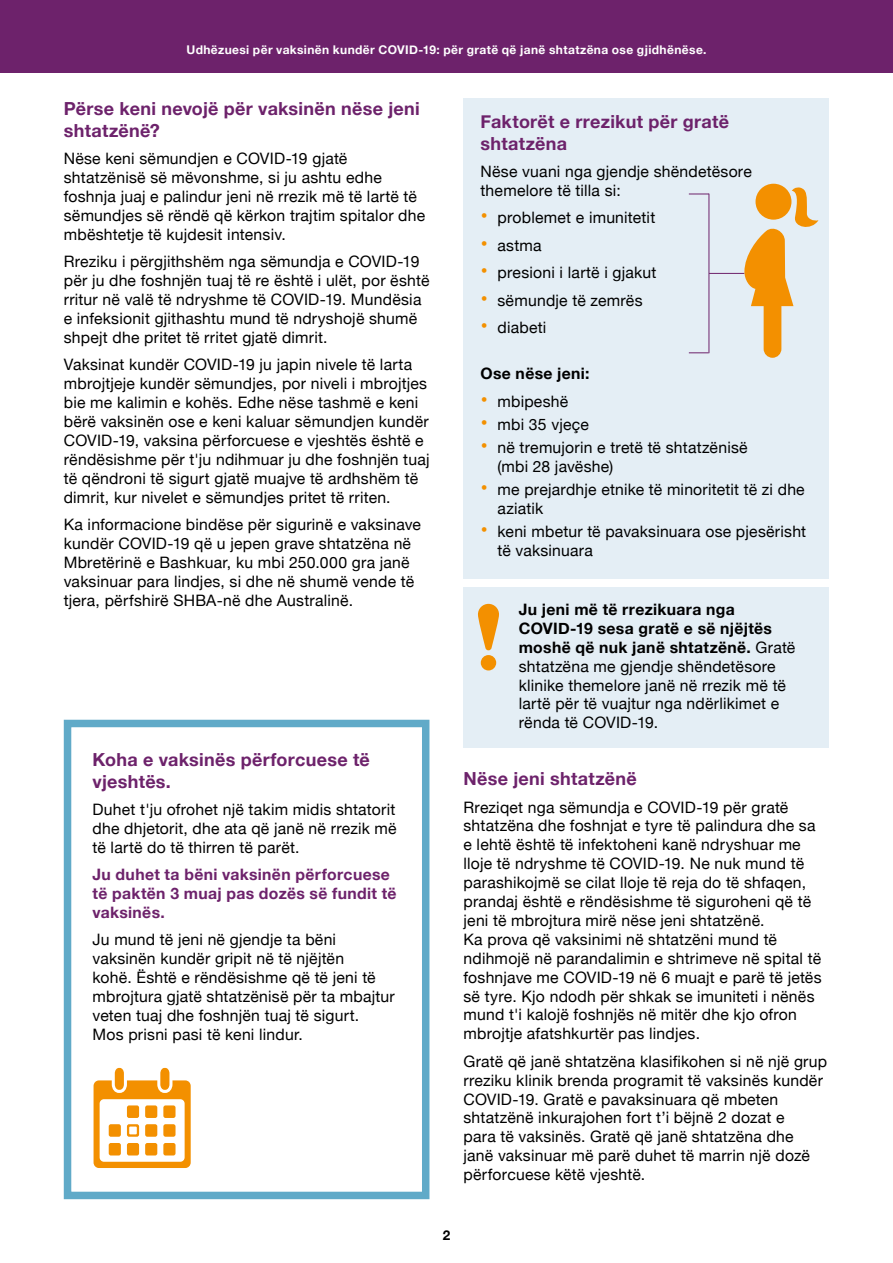
<style>
.page{position:relative;width:893px;height:1263px;background:#fff}
.page>*{position:absolute;margin:0;border:0;box-sizing:border-box;transform-origin:0 0}
.Subdeader{font:700 18px/21.6px "Helvetica Neue";letter-spacing:.015em;color:#6d226b}
.Body{font:15.75px/18.9px "Helvetica Neue";letter-spacing:.015em;color:#000}
.Body-2{font:700 15.75px/18.9px "Helvetica Neue";letter-spacing:.02em;color:#6d226b}
.Body-3{font:700 15.75px "Helvetica Neue";letter-spacing:.02em;color:#000}
.t1{font:700 13.5px "Helvetica Neue";color:#000}
.Body-4{font:700 12px "Helvetica Neue";letter-spacing:.035em;color:#fff}
.s1{font-size:21px;color:#f39000}
.s2{font-weight:700}
</style>
<div class="page">
<div style="left:0;top:0;width:893px;height:72px;background:#6d226b"></div>
<div style="left:463px;top:98px;width:366px;height:480px;background:#e4eef5"></div>
<div style="left:64px;top:720px;width:365px;height:479px;border:8px solid #60aac8"></div>
<svg style="left:94px;top:1068px;width:97px;height:100px"></svg>
<svg style="left:689px;top:194px;width:20px;height:1px"></svg>
<hr style="left:709px;top:273px;width:35px;height:1px;background:#6d226b">
<svg style="left:689px;top:352px;width:20px;height:1px"></svg>
<svg style="left:744px;top:184px;width:74px;height:174px"></svg>
<hr style="left:709px;top:194px;width:1px;height:159px;background:#6d226b">
<div style="left:463px;top:587px;width:366px;height:160px;background:#e4eef5"></div>
<svg style="left:478px;top:604px;width:21px;height:46px"></svg>
<div style="left:481px;top:655px;width:15px;height:15px;background:#f39000;border-radius:50%"></div>
<p class="Body-4" style="left:186px;top:41px;width:522px">Udhëzuesi për vaksinën kundër COVID-19: për gratë që janë shtatzëna ose gjidhënëse.</p>
<p class="Subdeader" style="left:64px;top:99px;width:358px">Përse keni nevojë për vaksinën nëse jeni shtatzënë?</p>
<p class="Body" style="left:64px;top:150px;width:363px">Nëse keni sëmundjen e COVID-19 gjatë shtatzënisë së mëvonshme, si ju ashtu edhe foshnja juaj e palindur jeni në rrezik më të lartë të sëmundjes së rëndë që kërkon trajtim spitalor dhe mbështetje të kujdesit intensiv.</p>
<p class="Body" style="left:64px;top:253px;width:367px">Rreziku i përgjithshëm nga sëmundja e COVID-19 për ju dhe foshnjën tuaj të re është i ulët, por është rritur në valë të ndryshme të COVID-19. Mundësia e infeksionit gjithashtu mund të ndryshojë shumë shpejt dhe pritet të rritet gjatë dimrit.</p>
<p class="Body" style="left:64px;top:356px;width:367px">Vaksinat kundër COVID-19 ju japin nivele të larta mbrojtjeje kundër sëmundjes, por niveli i mbrojtjes bie me kalimin e kohës. Edhe nëse tashmë e keni bërë vaksinën ose e keni kaluar sëmundjen kundër COVID-19, vaksina përforcuese e vjeshtës është e rëndësishme për t'ju ndihmuar ju dhe foshnjën tuaj të qëndroni të sigurt gjatë muajve të ardhshëm të dimrit, kur nivelet e sëmundjes pritet të rriten.</p>
<p class="Body" style="left:64px;top:516px;width:359px">Ka informacione bindëse për sigurinë e vaksinave kundër COVID-19 që u jepen grave shtatzëna në Mbretërinë e Bashkuar, ku mbi 250.000 gra janë vaksinuar para lindjes, si dhe në shumë vende të tjera, përfshirë SHBA-në dhe Australinë.</p>
<p class="Subdeader" style="left:93px;top:749px;width:279px">Koha e vaksinës përforcuese të vjeshtës.</p>
<p class="Body" style="left:93px;top:801px;width:306px;text-align:justify">Duhet t'ju ofrohet një takim midis shtatorit dhe dhjetorit, dhe ata që janë në rrezik më të lartë do të thirren të parët.</p>
<p class="Body-2" style="left:93px;top:866px;width:306px">Ju duhet ta bëni vaksinën përforcuese të paktën 3 muaj pas dozës së fundit të vaksinës.</p>
<p class="Body" style="left:93px;top:931px;width:304px">Ju mund të jeni në gjendje ta bëni vaksinën kundër gripit në të njëjtën<br>kohë. Është e rëndësishme që të jeni të mbrojtura gjatë shtatzënisë për ta mbajtur veten tuaj dhe foshnjën tuaj të sigurt.<br>Mos prisni pasi të keni lindur.</p>
<p class="Subdeader" style="left:480px;top:111px;width:250px">Faktorët e rrezikut për gratë shtatzëna</p>
<p class="Body" style="left:480px;top:163px;width:273px">Nëse vuani nga gjendje shëndetësore themelore të tilla si:</p>
<p class="Body" style="left:480px;top:209px;width:176px"><span class="s1">•</span> problemet e imunitetit</p>
<p class="Body" style="left:480px;top:237px;width:63px"><span class="s1">•</span> astma</p>
<p class="Body" style="left:480px;top:264px;width:178px"><span class="s1">•</span> presioni i lartë i gjakut</p>
<p class="Body" style="left:480px;top:291px;width:164px"><span class="s1">•</span> sëmundje të zemrës</p>
<p class="Body" style="left:480px;top:319px;width:67px"><span class="s1">•</span> diabeti</p>
<p class="Body-3" style="left:480px;top:361px;width:111px">Ose nëse jeni:</p>
<p class="Body" style="left:480px;top:393px;width:89px"><span class="s1">•</span> mbipeshë</p>
<p class="Body" style="left:480px;top:416px;width:110px"><span class="s1">•</span> mbi 35 vjeçe</p>
<p class="Body" style="left:497px;top:439px;width:252px;text-indent:-17px"><span class="s1">•</span> në tremujorin e tretë të shtatzënisë (mbi 28 javëshe)</p>
<p class="Body" style="left:497px;top:481px;width:309px;text-indent:-17px"><span class="s1">•</span> me prejardhje etnike të minoritetit të zi dhe aziatik</p>
<p class="Body" style="left:497px;top:523px;width:310px;text-indent:-17px"><span class="s1">•</span> keni mbetur të pavaksinuara ose pjesërisht të vaksinuara</p>
<p class="Body" style="left:519px;top:601px;width:278px"><span class="s2">Ju jeni më të rrezikuara nga<br>COVID-19 sesa gratë e së njëjtës moshë që nuk janë shtatzënë.</span> Gratë shtatzëna me gjendje shëndetësore klinike themelore janë në rrezik më të lartë për të vuajtur nga ndërlikimet e rënda të COVID-19.</p>
<p class="Subdeader" style="left:463px;top:768px;width:175px">Nëse jeni shtatzënë</p>
<p class="Body" style="left:463px;top:798px;width:360px">Rreziqet nga sëmundja e COVID-19 për gratë shtatzëna dhe foshnjat e tyre të palindura dhe sa e lehtë është të infektoheni kanë ndryshuar me lloje të ndryshme të COVID-19. Ne nuk mund të parashikojmë se cilat lloje të reja do të shfaqen, prandaj është e rëndësishme të siguroheni që të jeni të mbrojtura mirë nëse jeni shtatzënë.<br>Ka prova që vaksinimi në shtatzëni mund të ndihmojë në parandalimin e shtrimeve në spital të foshnjave me COVID-19 në 6 muajt e parë të jetës së tyre. Kjo ndodh për shkak se imuniteti i nënës mund t'i kalojë foshnjës në mitër dhe kjo ofron mbrojtje afatshkurtër pas lindjes.</p>
<p class="Body" style="left:463px;top:1052px;width:365px">Gratë që janë shtatzëna klasifikohen si në një grup rreziku klinik brenda programit të vaksinës kundër COVID-19. Gratë e pavaksinuara që mbeten shtatzënë inkurajohen fort t’i bëjnë 2 dozat e<br>para të vaksinës. Gratë që janë shtatzëna dhe janë vaksinuar më parë duhet të marrin një dozë përforcuese këtë vjeshtë.</p>
<p class="t1" style="left:443px;top:1224px;width:9px">2</p>
</div>
